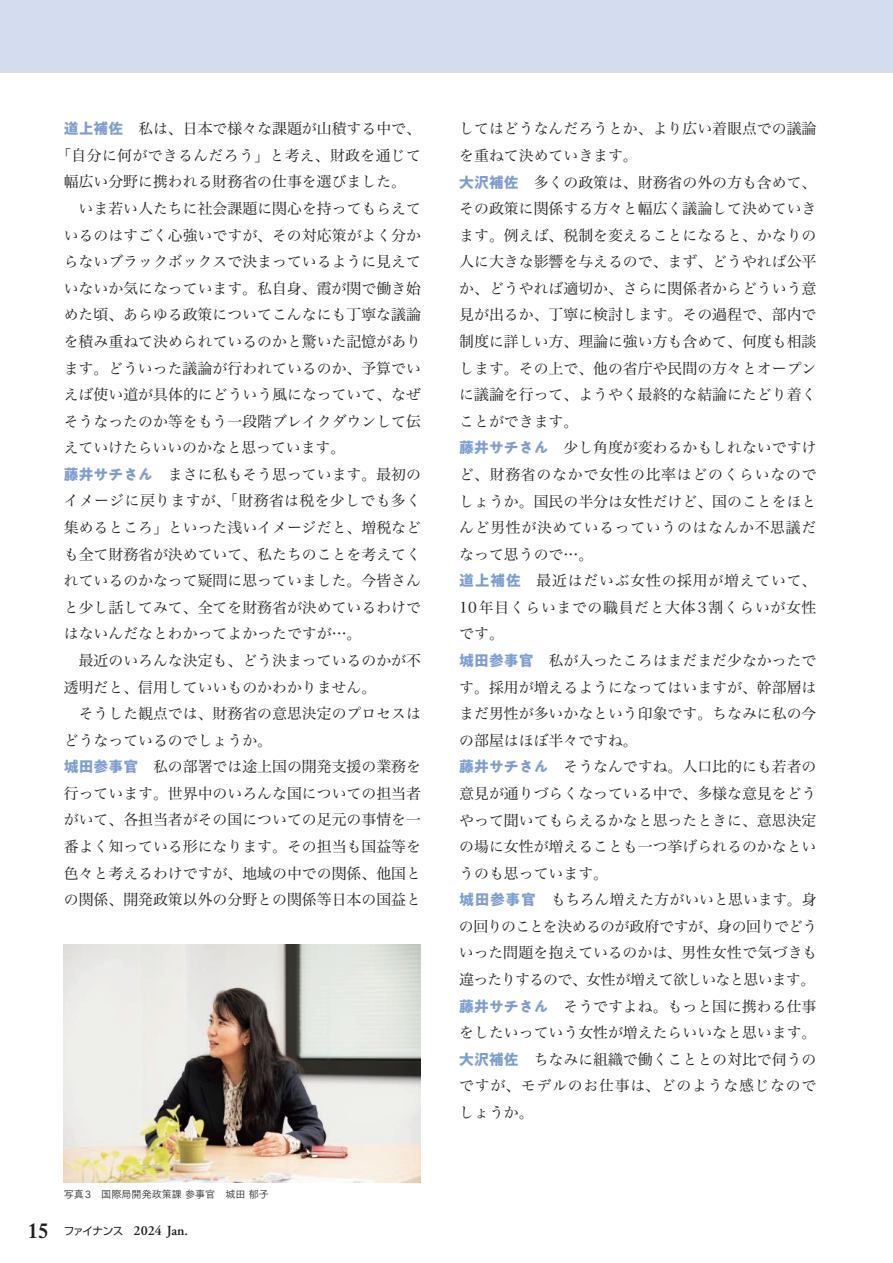
<style>
.page{position:relative;width:893px;height:1263px;background:#fff}
.page>*{position:absolute;margin:0;border:0;box-sizing:border-box;transform-origin:0 0}
.t1{font:14.85px/26.5px "Hiragino Serif Pr 6 N W3";color:#231f20}
.t2{font:14.85px "Hiragino Serif Pr 6 N W3";letter-spacing:.025em;color:#231f20}
.t3{font:600 13.8px "Adobe Garamond Pro";color:#231f20}
.t4{font:10.05px "Tsuku Go Pro R";color:#231f20}
.s1{font-family:"PA1 Gothic Std N";font-weight:700;color:#7e9ed2}
.s2{font-family:"Times LT Std";font-size:21.3px}
.s3{font-family:"Shin Go Pr 6 N";font-weight:400;font-size:10.65px}
</style>
<div class="page">
<div style="left:0;top:0;width:893px;height:72px;background:#d4ddef"></div>
<img style="left:64px;top:944px;width:357px;height:239px">
<p class="t1" style="left:64px;top:114px;width:359px"><span class="s1">道上補佐</span>　私は、日本で様々な課題が山積する中で、</p>
<p class="t2" style="left:56px;top:143px;width:366px">「自分に何ができるんだろう」と考え、財政を通じて</p>
<p class="t1" style="left:64px;top:167px;width:344px">幅広い分野に携われる財務省の仕事を選びました。</p>
<p class="t1" style="left:79px;top:194px;width:344px">いま若い人たちに社会課題に関心を持ってもらえて</p>
<p class="t1" style="left:64px;top:220px;width:359px">いるのはすごく心強いですが、その対応策がよく分か</p>
<p class="t1" style="left:64px;top:247px;width:359px">らないブラックボックスで決まっているように見えて</p>
<p class="t1" style="left:64px;top:274px;width:359px">いないか気になっています。私自身、霞が関で働き始</p>
<p class="t1" style="left:64px;top:300px;width:359px">めた頃、あらゆる政策についてこんなにも丁寧な議論</p>
<p class="t1" style="left:64px;top:327px;width:359px">を積み重ねて決められているのかと驚いた記憶があり</p>
<p class="t1" style="left:64px;top:353px;width:359px">ます。どういった議論が行われているのか、予算でい</p>
<p class="t1" style="left:64px;top:380px;width:359px">えば使い道が具体的にどういう風になっていて、なぜ</p>
<p class="t1" style="left:64px;top:406px;width:359px">そうなったのか等をもう一段階ブレイクダウンして伝</p>
<p class="t1" style="left:64px;top:433px;width:283px">えていけたらいいのかなと思っています。</p>
<p class="t1" style="left:64px;top:460px;width:359px"><span class="s1">藤井サチさん</span>　まさに私もそう思っています。最初の</p>
<p class="t2" style="left:64px;top:488px;width:359px">イメージに戻りますが、「財務省は税を少しでも多く</p>
<p class="t1" style="left:64px;top:513px;width:359px">集めるところ」といった浅いイメージだと、増税など</p>
<p class="t1" style="left:64px;top:539px;width:359px">も全て財務省が決めていて、私たちのことを考えてく</p>
<p class="t1" style="left:64px;top:566px;width:359px">れているのかなって疑問に思っていました。今皆さん</p>
<p class="t1" style="left:64px;top:593px;width:359px">と少し話してみて、全てを財務省が決めているわけで</p>
<p class="t1" style="left:64px;top:619px;width:299px">はないんだなとわかってよかったですが…。</p>
<p class="t1" style="left:79px;top:646px;width:344px">最近のいろんな決定も、どう決まっているのかが不</p>
<p class="t1" style="left:64px;top:672px;width:314px">透明だと、信用していいものかわかりません。</p>
<p class="t1" style="left:79px;top:699px;width:344px">そうした観点では、財務省の意思決定のプロセスは</p>
<p class="t1" style="left:64px;top:725px;width:210px">どうなっているのでしょうか。</p>
<p class="t1" style="left:64px;top:752px;width:359px"><span class="s1">城田参事官</span>　私の部署では途上国の開発支援の業務を</p>
<p class="t1" style="left:64px;top:779px;width:359px">行っています。世界中のいろんな国についての担当者</p>
<p class="t1" style="left:64px;top:805px;width:359px">がいて、各担当者がその国についての足元の事情を一</p>
<p class="t1" style="left:64px;top:832px;width:359px">番よく知っている形になります。その担当も国益等を</p>
<p class="t1" style="left:64px;top:858px;width:359px">色々と考えるわけですが、地域の中での関係、他国と</p>
<p class="t1" style="left:64px;top:885px;width:359px">の関係、開発政策以外の分野との関係等日本の国益と</p>
<p class="t4" style="left:64px;top:1186px;width:207px">写真3　国際局開発政策課 参事官　城田 郁子</p>
<p class="t3" style="left:28px;top:1223px;width:162px"><span class="s2">15</span> <span class="s3">ファイナンス</span> 2024 Jan.</p>
<p class="t1" style="left:459px;top:114px;width:360px">してはどうなんだろうとか、より広い着眼点での議論を重ねて決めていきます。<br><span class="s1">大沢補佐</span>　多くの政策は、財務省の外の方も含めて、その政策に関係する方々と幅広く議論して決めていきます。例えば、税制を変えることになると、かなりの人に大きな影響を与えるので、まず、どうやれば公平か、どうやれば適切か、さらに関係者からどういう意見が出るか、丁寧に検討します。その過程で、部内で制度に詳しい方、理論に強い方も含めて、何度も相談します。その上で、他の省庁や民間の方々とオープンに議論を行って、ようやく最終的な結論にたどり着くことができます。<br><span class="s1">藤井サチさん</span>　少し角度が変わるかもしれないですけど、財務省のなかで女性の比率はどのくらいなのでしょうか。国民の半分は女性だけど、国のことをほとんど男性が決めているっていうのはなんか不思議だなって思うので…。<br><span class="s1">道上補佐</span>　最近はだいぶ女性の採用が増えていて、<br>10年目くらいまでの職員だと大体3割くらいが女性です。<br><span class="s1">城田参事官</span>　私が入ったころはまだまだ少なかったです。採用が増えるようになってはいますが、幹部層はまだ男性が多いかなという印象です。ちなみに私の今の部屋はほぼ半々ですね。<br><span class="s1">藤井サチさん</span>　そうなんですね。人口比的にも若者の意見が通りづらくなっている中で、多様な意見をどうやって聞いてもらえるかなと思ったときに、意思決定の場に女性が増えることも一つ挙げられるのかなというのも思っています。<br><span class="s1">城田参事官</span>　もちろん増えた方がいいと思います。身の回りのことを決めるのが政府ですが、身の回りでどういった問題を抱えているのかは、男性女性で気づきも違ったりするので、女性が増えて欲しいなと思います。<span class="s1">藤井サチさん</span>　そうですよね。もっと国に携わる仕事をしたいっていう女性が増えたらいいなと思います。<span class="s1">大沢補佐</span>　ちなみに組織で働くこととの対比で伺うのですが、モデルのお仕事は、どのような感じなのでしょうか。</p>
</div>
